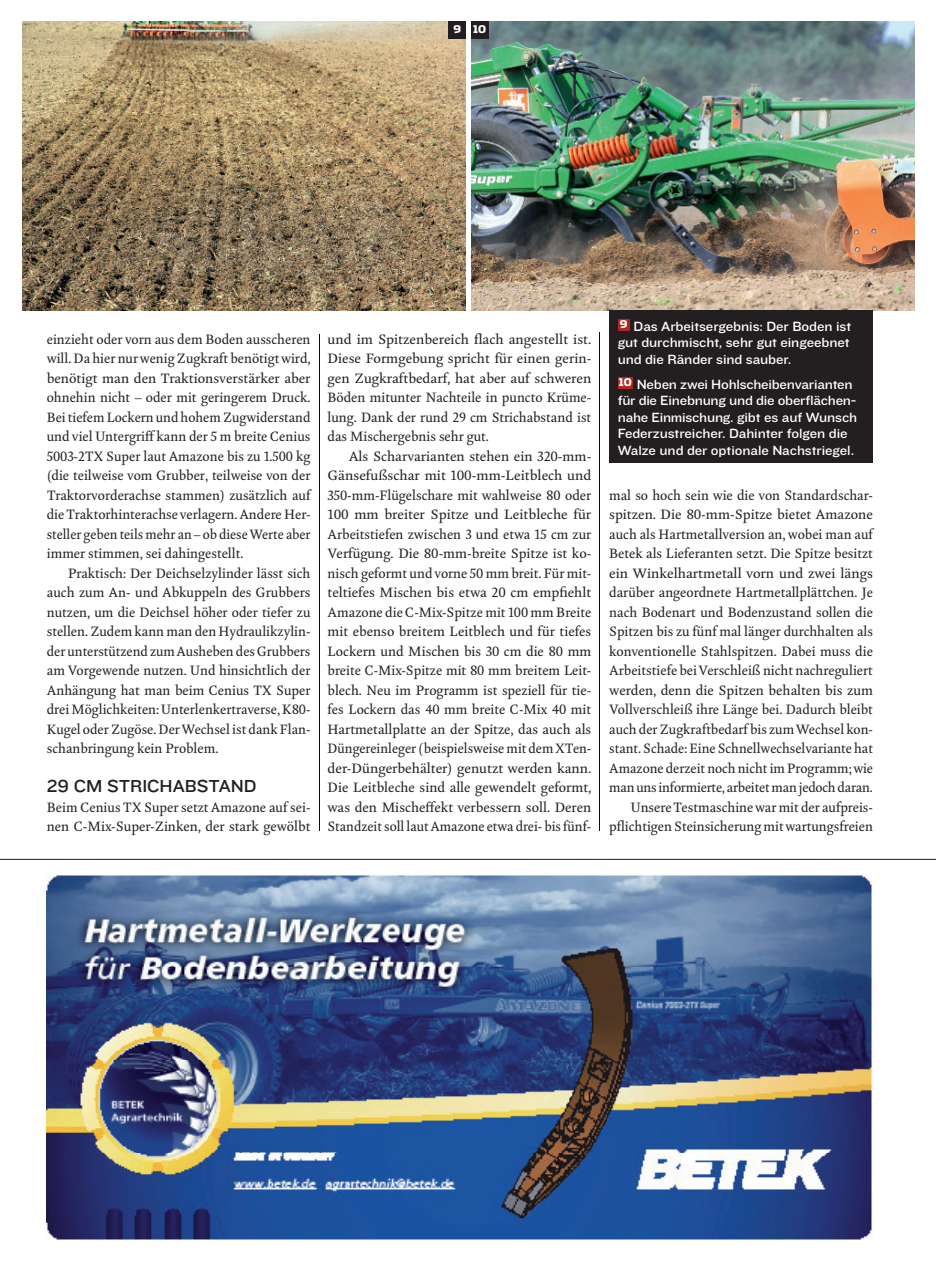
<style>
.page{position:relative;width:936px;height:1263px;background:#fff}
.page>*{position:absolute;margin:0;border:0;box-sizing:border-box;transform-origin:0 0}
.t1{font:18px "Knockout 32 Junior Cruisewt";color:#231f20}
.t2{font:13.8px/19.5px "Kingfisher";letter-spacing:-.005em;color:#231f20;text-align:justify}
.t3{font:13.8px/19.5px "Kingfisher";letter-spacing:-.005em;color:#231f20;text-align:justify;scale:1.04 1}
.t4{font:13.8px/16.5px "Knockout 32 Junior Cruisewt";letter-spacing:-.005em;color:#fff;text-align:justify}
.t5{font:13.8px/19.5px "Kingfisher";letter-spacing:-.005em;color:#231f20;text-align:justify;scale:1.05 1}
.t6{font:900 10.5px "Dispatch";color:#fff}
</style>
<div class="page">
<hr style="left:599px;top:330px;width:3px;height:501px;background:#231f20;opacity:.75">
<hr style="left:318px;top:333px;width:3px;height:498px;background:#231f20;opacity:.75">
<img style="left:22px;top:21px;width:443px;height:289px">
<img style="left:471px;top:21px;width:443px;height:289px">
<div style="left:448px;top:21px;width:17px;height:17px;background:#231f20"></div>
<div style="left:471px;top:21px;width:17px;height:17px;background:#231f20"></div>
<div style="left:609px;top:310px;width:263px;height:153px;background:#231f20"></div>
<div style="left:617px;top:319px;width:12px;height:12px;background:#af2522"></div>
<div style="left:617px;top:377px;width:15px;height:12px;background:#af2522"></div>
<hr style="left:0;top:859px;width:935px;height:1px;background:#231f20">
<img style="left:47px;top:875px;width:825px;height:365px">
<p class="t6" style="left:453px;top:21px;width:34px">9 10</p>
<p class="t2" style="left:47px;top:329px;width:265px">einzieht oder vorn aus dem Boden ausscheren will. Da hier nur wenig Zugkraft benötigt wird, benötigt man den Traktionsverstärker aber ohnehin nicht – oder mit geringerem Druck.<br>Bei tiefem Lockern und hohem Zugwiderstand und viel Untergriff kann der 5 m breite Cenius 5003-2TX Super laut Amazone bis zu 1.500 kg (die teilweise vom Grubber, teilweise von der Traktorvorderachse stammen) zusätzlich auf die Traktorhinterachse verlagern. Andere Her&shy;steller geben teils mehr an – ob diese Werte aber immer stimmen, sei dahingestellt.</p>
<p class="t2" style="left:47px;top:563px;width:265px;text-indent:21px">Praktisch: Der Deichselzylinder lässt sich auch zum An- und Abkuppeln des Grubbers nutzen, um die Deichsel höher oder tiefer zu stellen. Zudem kann man den Hydraulikzylin&shy;der unterstützend zum Ausheben des Grubbers am Vorgewende nutzen. Und hinsichtlich der Anhängung hat man beim Cenius TX Super drei Möglichkeiten: Unterlenkertraverse, K80- Kugel oder Zugöse. Der Wechsel ist dank Flan&shy;schanbringung kein Problem.</p>
<h1 class="t1" style="left:47px;top:773px;width:126px">29 cm Strichabstand</h1>
<p class="t2" style="left:47px;top:797px;width:265px">Beim Cenius TX Super setzt Amazone auf sei&shy;nen C-Mix-Super-Zinken, der stark gewölbt</p>
<p class="t5" style="left:327px;top:329px;width:253px">und im Spitzenbereich flach angestellt ist.<br>Diese Formgebung spricht für einen gerin&shy;gen Zugkraftbedarf, hat aber auf schweren Böden mitunter Nachteile in puncto Krüme&shy;lung. Dank der rund 29 cm Strichabstand ist das Mischergebnis sehr gut.</p>
<p class="t3" style="left:327px;top:446px;width:255px;text-indent:21px">Als Scharvarianten stehen ein 320-mm-Gänsefußschar mit 100-mm-Leitblech und 350-mm-Flügelschare mit wahlweise 80 oder 100 mm breiter Spitze und Leitbleche für Arbeitstiefen zwischen 3 und etwa 15 cm zur Verfügung. Die 80-mm-breite Spitze ist ko&shy;nisch geformt und vorne 50 mm breit. Für mit&shy;teltiefes Mischen bis etwa 20 cm empfiehlt Amazone die C-Mix-Spitze mit 100 mm Breite mit ebenso breitem Leitblech und für tiefes Lockern und Mischen bis 30 cm die 80 mm breite C-Mix-Spitze mit 80 mm breitem Leit&shy;blech. Neu im Programm ist speziell für tie&shy;fes Lockern das 40 mm breite C-Mix 40 mit Hartmetallplatte an der Spitze, das auch als Düngereinleger (beispielsweise mit dem XTen&shy;der-Düngerbehälter) genutzt werden kann.<br>Die Leitbleche sind alle gewendelt geformt, was den Mischeffekt verbessern soll. Deren Standzeit soll laut Amazone etwa drei- bis fünf-</p>
<p class="t4" style="left:617px;top:317px;width:235px"><sup>9</sup> Das Arbeitsergebnis: Der Boden ist gut durchmischt, sehr gut eingeebnet und die Ränder sind sauber.</p>
<p class="t4" style="left:617px;top:375px;width:241px;text-align:left"><sup>10</sup> Neben zwei Hohlscheibenvarianten für die Einebnung und die oberflächen&shy;nahe Einmischung. gibt es auf Wunsch Federzustreicher. Dahinter folgen die Walze und der optionale Nachstriegel.</p>
<p class="t2" style="left:609px;top:485px;width:265px;text-align:right">mal so hoch sein wie die von Standardschar&shy;spitzen. Die 80-mm-Spitze bietet Amazone auch als Hartmetallversion an, wobei man auf Betek als Lieferanten setzt. Die Spitze besitzt ein Winkelhartmetall vorn und zwei längs darüber angeordnete Hartmetallplättchen. Je nach Bodenart und Bodenzustand sollen die Spitzen bis zu fünf mal länger durchhalten als konventionelle Stahlspitzen. Dabei muss die Arbeitstiefe bei Verschleiß nicht nachreguliert werden, denn die Spitzen behalten bis zum Vollverschleiß ihre Länge bei. Dadurch bleibt auch der Zugkraftbedarf bis zum Wechsel kon&shy;stant. Schade: Eine Schnellwechselvariante hat Amazone derzeit noch nicht im Programm; wie man uns informierte, arbeitet man jedoch daran.<br>Unsere Testmaschine war mit der aufpreis&shy;pflichtigen Steinsicherung mit wartungsfreien</p>
</div>
